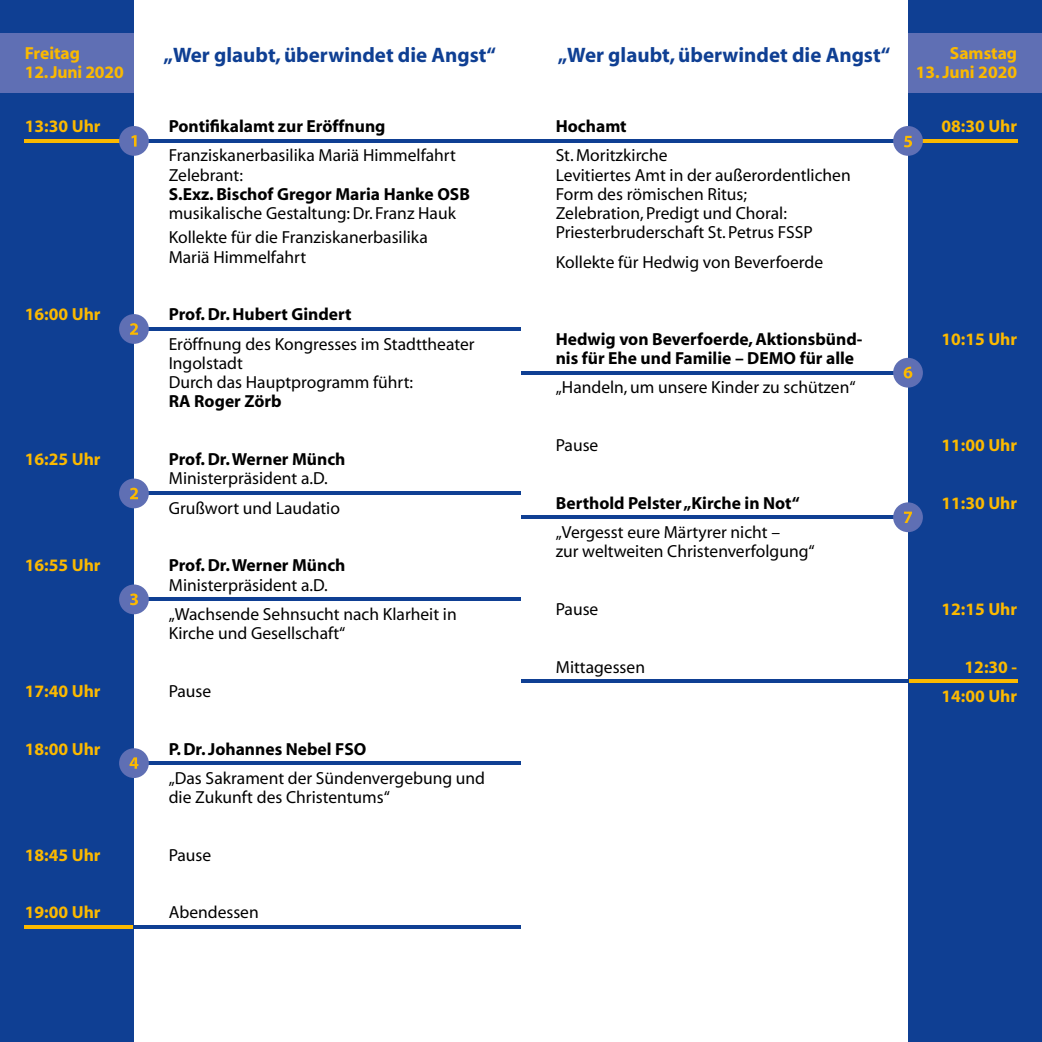
<style>
.page{position:relative;width:1042px;height:1042px;background:#fff}
.page>*{position:absolute;margin:0;border:0;box-sizing:border-box;transform-origin:0 0}
.t1{font:700 21px "Myriad";color:#0f3f93}
.t2{font:17.5px/19.2px "Myriad";color:#000}
.t3{font:700 17.5px/19.2px "Myriad";color:#000}
.t4{font:700 17.5px/29.2px "Myriad";color:#fbb900;text-align:right}
</style>
<div class="page">
<div style="left:0;top:0;width:134px;height:1042px;background:#0f3f93"></div>
<div style="left:908px;top:0;width:134px;height:1042px;background:#0f3f93"></div>
<div style="left:0;top:33px;width:134px;height:60px;background:#5f6fb4"></div>
<div style="left:908px;top:33px;width:134px;height:60px;background:#5f6fb4"></div>
<hr style="left:25px;top:925px;width:109px;height:4px;background:#fbb900">
<hr style="left:134px;top:925px;width:387px;height:4px;background:#0f3f93">
<hr style="left:908px;top:679px;width:109px;height:4px;background:#fbb900">
<hr style="left:521px;top:679px;width:387px;height:4px;background:#0f3f93">
<hr style="left:25px;top:139px;width:109px;height:4px;background:#fbb900">
<hr style="left:134px;top:139px;width:387px;height:4px;background:#0f3f93">
<div style="left:119px;top:126px;width:30px;height:30px;background:#5f6fb4;border-radius:50%"></div>
<svg style="left:131px;top:135px;width:6px;height:12px"></svg>
<hr style="left:908px;top:139px;width:109px;height:4px;background:#fbb900">
<hr style="left:521px;top:139px;width:387px;height:4px;background:#0f3f93">
<hr style="left:139px;top:761px;width:382px;height:4px;background:#0f3f93">
<div style="left:119px;top:748px;width:30px;height:30px;background:#5f6fb4;border-radius:50%"></div>
<hr style="left:521px;top:371px;width:387px;height:3px;background:#0f3f93">
<hr style="left:521px;top:515px;width:387px;height:4px;background:#0f3f93">
<hr style="left:139px;top:327px;width:382px;height:4px;background:#0f3f93">
<div style="left:119px;top:314px;width:30px;height:30px;background:#5f6fb4;border-radius:50%"></div>
<svg style="left:130px;top:323px;width:8px;height:12px"></svg>
<hr style="left:139px;top:492px;width:382px;height:3px;background:#0f3f93">
<div style="left:119px;top:478px;width:30px;height:30px;background:#5f6fb4;border-radius:50%"></div>
<svg style="left:130px;top:488px;width:8px;height:11px"></svg>
<hr style="left:139px;top:598px;width:382px;height:3px;background:#0f3f93">
<div style="left:119px;top:584px;width:30px;height:30px;background:#5f6fb4;border-radius:50%"></div>
<svg style="left:130px;top:593px;width:8px;height:12px"></svg>
<svg style="left:129px;top:757px;width:9px;height:12px"></svg>
<div style="left:893px;top:126px;width:30px;height:30px;background:#5f6fb4;border-radius:50%"></div>
<svg style="left:904px;top:136px;width:8px;height:11px"></svg>
<div style="left:893px;top:358px;width:30px;height:30px;background:#5f6fb4;border-radius:50%"></div>
<svg style="left:903px;top:367px;width:9px;height:11px"></svg>
<div style="left:893px;top:502px;width:30px;height:30px;background:#5f6fb4;border-radius:50%"></div>
<svg style="left:904px;top:512px;width:8px;height:11px"></svg>
<p class="t4" style="left:25px;top:39px;width:57px">Freitag</p>
<p class="t1" style="left:558px;top:44px;width:334px">„Wer glaubt, überwindet die Angst“</p>
<p class="t4" style="left:25px;top:58px;width:100px">12. Juni 2020</p>
<p class="t1" style="left:163px;top:44px;width:334px">„Wer glaubt, überwindet die Angst“</p>
<p class="t4" style="left:25px;top:112px;width:77px">13:30 Uhr</p>
<p class="t3" style="left:169px;top:117px;width:218px">Pontifikalamt zur Eröffnung</p>
<p class="t2" style="left:169px;top:147px;width:289px">Franziskanerbasilika Mariä Himmelfahrt<br>Zelebrant:</p>
<p class="t3" style="left:169px;top:185px;width:303px">S.Exz. Bischof Gregor Maria Hanke OSB</p>
<p class="t2" style="left:169px;top:202px;width:289px;line-height:24.2px">musikalische Gestaltung: Dr. Franz Hauk<br>Kollekte für die Franziskanerbasilika</p>
<p class="t2" style="left:169px;top:248px;width:139px">Mariä Himmelfahrt</p>
<p class="t3" style="left:556px;top:117px;width:72px">Hochamt</p>
<p class="t2" style="left:556px;top:147px;width:296px">St. Moritzkirche<br>Levitiertes Amt in der außerordentlichen<br>Form des römischen Ritus;<br>Zelebration, Predigt und Choral:<br>Priesterbruderschaft St. Petrus FSSP</p>
<p class="t2" style="left:556px;top:253px;width:269px">Kollekte für Hedwig von Beverfoerde</p>
<p class="t4" style="left:25px;top:300px;width:77px">16:00 Uhr</p>
<p class="t3" style="left:169px;top:305px;width:184px">Prof. Dr. Hubert Gindert</p>
<p class="t2" style="left:169px;top:335px;width:307px">Eröffnung des Kongresses im Stadttheater<br>Ingolstadt<br>Durch das Hauptprogramm führt:</p>
<p class="t3" style="left:169px;top:392px;width:115px">RA Roger Zörb</p>
<p class="t3" style="left:556px;top:330px;width:308px">Hedwig von Beverfoerde, Aktionsbünd&shy;nis für Ehe und Familie – DEMO für alle</p>
<p class="t2" style="left:556px;top:378px;width:301px">„Handeln, um unsere Kinder zu schützen“</p>
<p class="t4" style="left:25px;top:445px;width:77px">16:25 Uhr</p>
<p class="t4" style="left:25px;top:551px;width:77px">16:55 Uhr</p>
<p class="t3" style="left:169px;top:450px;width:178px">Prof. Dr. Werner Münch</p>
<p class="t2" style="left:169px;top:465px;width:173px;line-height:29.2px">Ministerpräsident a.D.<br>Grußwort und Laudatio</p>
<p class="t3" style="left:169px;top:556px;width:178px">Prof. Dr. Werner Münch</p>
<p class="t2" style="left:169px;top:571px;width:289px;line-height:29.2px">Ministerpräsident a.D.<br>„Wachsende Sehnsucht nach Klarheit in</p>
<p class="t2" style="left:169px;top:624px;width:178px">Kirche und Gesellschaft“</p>
<p class="t2" style="left:556px;top:436px;width:44px">Pause</p>
<p class="t3" style="left:556px;top:494px;width:245px">Berthold Pelster „Kirche in Not“</p>
<p class="t2" style="left:556px;top:523px;width:260px">„Vergesst eure Märtyrer nicht –<br>zur weltweiten Christenverfolgung“</p>
<p class="t2" style="left:556px;top:600px;width:44px">Pause</p>
<p class="t2" style="left:556px;top:658px;width:91px">Mittagessen</p>
<p class="t4" style="left:25px;top:677px;width:77px">17:40 Uhr</p>
<p class="t2" style="left:169px;top:682px;width:44px">Pause</p>
<p class="t4" style="left:25px;top:734px;width:77px">18:00 Uhr</p>
<p class="t3" style="left:169px;top:739px;width:199px">P. Dr. Johannes Nebel FSO</p>
<p class="t2" style="left:169px;top:769px;width:318px">„Das Sakrament der Sündenvergebung und die Zukunft des Christentums“</p>
<p class="t4" style="left:25px;top:841px;width:77px">18:45 Uhr</p>
<p class="t2" style="left:169px;top:846px;width:44px">Pause</p>
<p class="t4" style="left:25px;top:898px;width:77px">19:00 Uhr</p>
<p class="t2" style="left:169px;top:904px;width:92px">Abendessen</p>
<p class="t4" style="left:950px;top:39px;width:69px">Samstag</p>
<p class="t4" style="left:916px;top:58px;width:103px">13. Juni 2020</p>
<p class="t4" style="left:941px;top:112px;width:77px">08:30 Uhr</p>
<p class="t4" style="left:941px;top:325px;width:77px">10:15 Uhr</p>
<p class="t4" style="left:941px;top:431px;width:77px">11:00 Uhr</p>
<p class="t4" style="left:941px;top:489px;width:77px">11:30 Uhr</p>
<p class="t4" style="left:941px;top:595px;width:77px">12:15 Uhr</p>
<p class="t4" style="left:941px;top:652px;width:77px">12:30 -<br>14:00 Uhr</p>
</div>
